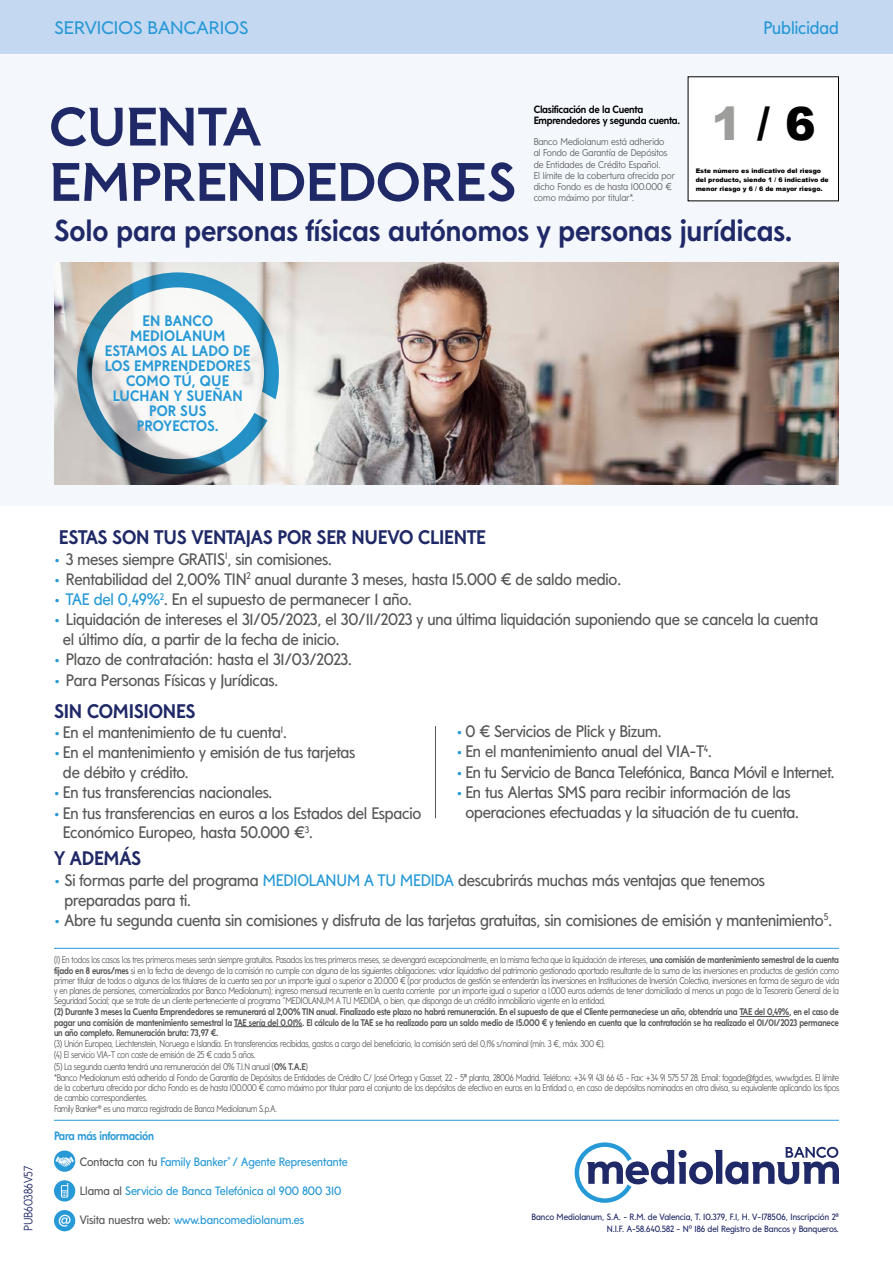
<style>
.page{position:relative;width:893px;height:1263px;background:#fff}
.page>*{position:absolute;margin:0;border:0;box-sizing:border-box;transform-origin:0 0}
.t1{font:53.55px/55.3px "Mediolanum Semi serif Headline Bold";color:#202967}
.t2{font:900 45.75px "Arial";color:#000}
.t3{font:700 30px "Mediolanum Sans";color:#202967}
.t4{font:700 19.5px "Mediolanum Sans";letter-spacing:-.01em;color:#202967}
.t5{font:18px "Mediolanum Semi serif Headline Regular";color:#2699d6}
.t6{font:18px "Mediolanum Sans";color:#2699d6}
.t7{font:16.5px/19.8px "Mediolanum Sans";letter-spacing:-.01em;color:#575756}
.t8{font:700 15px/15px "Mediolanum Sans";letter-spacing:.01em;color:#2699d6;text-align:center}
.t9{font:12px/25.7px "Mediolanum Sans";color:#2699d6}
.t10{font:300 12px "Mediolanum Sans";color:#202967}
.t11{font:700 10.5px/11.2px "Mediolanum Sans";letter-spacing:-.02em;color:#000}
.t12{font:300 9.75px/11.2px "Mediolanum Sans";color:#575756}
.t13{font:300 9.6px/10.2px "Mediolanum Sans";letter-spacing:-.025em;color:#575756;scale:.9 1}
.t14{font:700 9.6px/10.2px "Mediolanum Sans";letter-spacing:-.025em;color:#575756;text-align:justify;scale:.9 1}
.t15{font:9px/11.6px "Mediolanum Sans";color:#202967;text-align:right}
.t16{font:900 6.3px/9px "Arial";color:#000}
.s1{color:#9d9d9c}
.s2{color:#2699d6}
.s3{font-weight:700}
.s4{font-family:"Arial";font-weight:400}
.s5{color:#575756}
.s6{font-family:"Arial"}
</style>
<div class="page">
<div style="left:0;top:0;width:893px;height:506px;background:#f4f8fd"></div>
<img style="left:54px;top:263px;width:785px;height:221px">
<hr style="left:740px;top:1016px;width:49px;height:1px;background:#575756">
<hr style="left:234px;top:1026px;width:68px;height:1px;background:#575756">
<hr style="left:54px;top:948px;width:785px;height:1px;background:#2699d6">
<hr style="left:54px;top:1120px;width:785px;height:1px;background:#2699d6">
<div style="left:54px;top:1150px;width:21px;height:22px;background:#2699d6;border-radius:50%"></div>
<svg style="left:55px;top:1156px;width:19px;height:11px"></svg>
<div style="left:54px;top:1180px;width:21px;height:21px;background:#2699d6;border-radius:50%"></div>
<svg style="left:61px;top:1183px;width:7px;height:15px"></svg>
<div style="left:54px;top:1210px;width:21px;height:21px;background:#2699d6;border-radius:50%"></div>
<svg style="left:59px;top:1215px;width:12px;height:12px"></svg>
<div style="left:0;top:0;width:893px;height:54px;background:#c5d8f2"></div>
<div style="left:688px;top:77px;width:150px;height:124px;background:#fff"></div>
<hr style="left:435px;top:726px;width:1px;height:92px;background:#575756">
<svg style="left:77px;top:272px;width:202px;height:202px"></svg>
<svg style="left:575px;top:1142px;width:264px;height:61px"></svg>
<h3 class="t5" style="left:54px;top:18px;width:196px">SERVICIOS BANCARIOS</h3>
<h3 class="t6" style="left:763px;top:18px;width:77px">Publicidad</h3>
<h1 class="t1" style="left:50px;top:98px;width:468px">CUENTA<br>EMPRENDEDORES</h1>
<p class="t11" style="left:534px;top:103px;width:148px">Clasificación de la Cuenta<br>Emprendedores y segunda cuenta.</p>
<p class="t12" style="left:534px;top:136px;width:143px">Banco Mediolanum está adherido<br>al Fondo de Garantía de Depósitos de Entidades de Crédito Español.<br>El límite de la cobertura ofrecida por dicho Fondo es de hasta 100.000 € como máximo por titular*.</p>
<h2 class="t2" style="left:711px;top:90px;width:106px"><span class="s1">1</span> / 6</h2>
<p class="t16" style="left:696px;top:166px;width:135px">Este número es indicativo del riesgo del producto, siendo 1 / 6 indicativo de menor riesgo y 6 / 6 de mayor riesgo.</p>
<h3 class="t3" style="left:54px;top:213px;width:740px">Solo para personas físicas autónomos y personas jurídicas.</h3>
<h3 class="t8" style="left:105px;top:313px;width:148px">EN BANCO<br>MEDIOLANUM<br>ESTAMOS AL LADO DE<br>LOS EMPRENDEDORES<br>COMO TÚ, QUE<br>LUCHAN Y SUEÑAN<br>POR SUS<br>PROYECTOS.</h3>
<p class="t10" style="left:22px;top:1231px;width:67px;rotate:-90deg">PUB60386V57</p>
<h3 class="t4" style="left:59px;top:526px;width:429px">ESTAS SON TUS VENTAJAS POR SER NUEVO CLIENTE</h3>
<h3 class="t7" style="left:54px;top:549px;width:279px"><span class="s2">•</span> 3 meses siempre GRATIS<sup>1</sup>, sin comisiones.</h3>
<h3 class="t7" style="left:54px;top:569px;width:569px"><span class="s2">•</span> Rentabilidad del 2,00% TIN<sup>2</sup> anual durante 3 meses, hasta 15.000 € de saldo medio.</h3>
<h3 class="t7" style="left:54px;top:590px;width:359px"><span class="s2">• TAE del 0,49%</span><sup>2</sup>. En el supuesto de permanecer 1 año.</h3>
<h3 class="t7" style="left:63px;top:610px;width:757px;text-indent:-9px"><span class="s2">•</span> Liquidación de intereses el 31/05/2023, el 30/11/2023 y una última liquidación suponiendo que se cancela la cuenta el último día, a partir de la fecha de inicio.</h3>
<h3 class="t7" style="left:54px;top:650px;width:299px"><span class="s2">•</span> Plazo de contratación: hasta el 31/03/2023.</h3>
<h3 class="t7" style="left:54px;top:670px;width:226px"><span class="s2">•</span> Para Personas Físicas y Jurídicas.</h3>
<h3 class="t4" style="left:54px;top:700px;width:143px">SIN COMISIONES</h3>
<h3 class="t7" style="left:54px;top:723px;width:234px"><span class="s2">•</span> En el mantenimiento de tu cuenta<sup>1</sup>.</h3>
<h3 class="t7" style="left:63px;top:743px;width:294px;text-indent:-9px"><span class="s2">•</span> En el mantenimiento y emisión de tus tarjetas de débito y crédito.</h3>
<h3 class="t7" style="left:54px;top:783px;width:220px"><span class="s2">•</span> En tus transferencias nacionales.</h3>
<h3 class="t7" style="left:63px;top:803px;width:360px;text-indent:-9px"><span class="s2">•</span> En tus transferencias en euros a los Estados del Espacio<br>Económico Europeo, hasta 50.000 €<sup>3</sup>.</h3>
<h3 class="t4" style="left:54px;top:847px;width:89px">Y ADEMÁS</h3>
<h3 class="t7" style="left:64px;top:870px;width:702px;line-height:20.2px;text-indent:-10px"><span class="s2">•</span> Si formas parte del programa <span class="s2">MEDIOLANUM A TU MEDIDA</span> descubrirás muchas más ventajas que tenemos preparadas para ti.</h3>
<h3 class="t7" style="left:54px;top:910px;width:780px"><span class="s2">•</span> Abre tu segunda cuenta sin comisiones y disfruta de las tarjetas gratuitas, sin comisiones de emisión y mantenimiento<sup>5</sup>.</h3>
<h3 class="t7" style="left:456px;top:722px;width:207px"><span class="s2">•</span> 0 € Servicios de Plick y Bizum.</h3>
<h3 class="t7" style="left:456px;top:742px;width:257px"><span class="s2">•</span> En el mantenimiento anual del VIA-T<sup>4</sup>.</h3>
<h3 class="t7" style="left:456px;top:762px;width:379px"><span class="s2">•</span> En tu Servicio de Banca Telefónica, Banca Móvil e Internet.</h3>
<h3 class="t7" style="left:456px;top:782px;width:344px;line-height:20.2px;text-align:center"><span class="s2">•</span> En tus Alertas SMS para recibir información de las operaciones efectuadas y la situación de tu cuenta.</h3>
<p class="t13" style="left:54px;top:955px;width:874px;text-align:justify">(1) En todos los casos los tres primeros meses serán siempre gratuitos. Pasados los tres primeros meses, se devengará excepcionalmente, en la misma fecha que la liquidación de intereses, <span class="s3">una comisión de mantenimiento semestral de la cuenta fijado en 8 euros/mes</span> si en la fecha de devengo de la comisión no cumple con alguna de las siguientes obligaciones: valor liquidativo del patrimonio gestionado aportado resultante de la suma de las inversiones en productos de gestión como primer titular de todos o algunos de los titulares de la cuenta sea por un importe igual o superior a 20.000 € (por productos de gestión se entenderán las inversiones en Instituciones de Inversión Colectiva, inversiones en forma de seguro de vida y en planes de pensiones, comercializados por Banco Mediolanum); ingreso mensual recurrente en la cuenta corriente por un importe igual o superior a 1.000 euros además de tener domiciliado al menos un pago de la Tesorería General de la Seguridad Social; que se trate de un cliente perteneciente al programa “MEDIOLANUM A TU MEDIDA, o bien, que disponga de un crédito inmobiliario vigente en la entidad.</p>
<p class="t14" style="left:54px;top:1007px;width:874px">(2) Durante 3 meses la Cuenta Emprendedores se remunerará al 2,00% TIN anual. Finalizado este plazo no habrá remuneración. En el supuesto de que el Cliente permaneciese un año, obtendría una TAE del 0,49%, en el caso de pagar una comisión de mantenimiento semestral la TAE sería del 0,01%. El cálculo de la TAE se ha realizado para un saldo medio de 15.000 € y teniendo en cuenta que la contratación se ha realizado el 01/01/2023 permanece un año completo. Remuneración bruta: 73,97 €.</p>
<p class="t13" style="left:54px;top:1038px;width:874px;line-height:11.2px">(3) Unión Europea, Liechtenstein, Noruega e Islandia. En transferencias recibidas, gastos a cargo del beneficiario, la comisión será del 0,1% s/nominal (mín. 3 €, máx. 300 €).<br>(4) El servicio VIA-T con coste de emisión de 25 € cada 5 años.<br>(5) La segunda cuenta tendrá una remuneración del 0% T.I.N anual (<span class="s3">0% T.A.E</span>)<br>*Banco Mediolanum está adherido al Fondo de Garantía de Depósitos de Entidades de Crédito C/ José Ortega y Gasset, 22 - 5<span class="s4">ª</span> planta, 28006 Madrid. Teléfono: +34 91 431 66 45 - Fax: +34 91 575 57 28. Email: fogade@fgd.es, www.fgd.es. El límite</p>
<p class="t13" style="left:54px;top:1083px;width:874px">de la cobertura ofrecida por dicho Fondo es de hasta 100.000 € como máximo por titular para el conjunto de los depósitos de efectivo en euros en la Entidad o, en caso de depósitos nominados en otra divisa, su equivalente aplicando los tipos de cambio correspondientes.</p>
<p class="t13" style="left:54px;top:1104px;width:249px">Family Banker® es una marca registrada de Banca Mediolanum S.p.A.</p>
<p class="t9" style="left:80px;top:1123px;width:269px;text-indent:-26px"><span class="s3">Para más información<br></span><span class="s5">Contacta con tu</span> Family Banker<sup>®</sup> / Agente Representante</p>
<p class="t9" style="left:80px;top:1178px;width:263px"><span class="s5">Llama al</span> Servicio de Banca Telefónica al 900 800 310</p>
<p class="t9" style="left:80px;top:1207px;width:226px"><span class="s5">Visita nuestra web:</span> www.bancomediolanum.es</p>
<p class="t15" style="left:531px;top:1211px;width:309px">Banco Mediolanum, S.A. - R.M. de Valencia, T. 10.379, F.1, H. V-178506, Inscripción 2<span class="s6">ª<br></span>N.I.F. A-58.640.582 - N<span class="s6">º</span> 186 del Registro de Bancos y Banqueros.</p>
</div>
